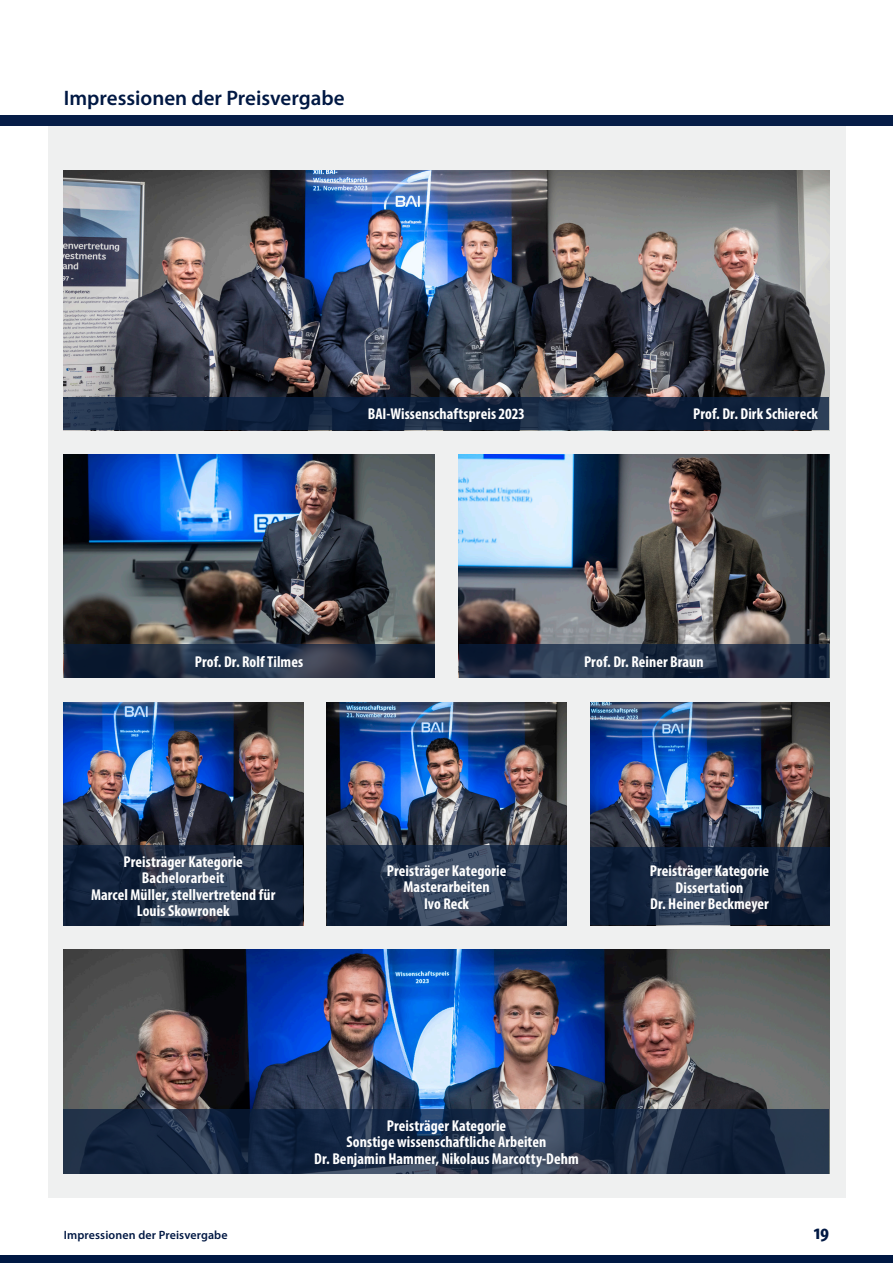
<style>
.page{position:relative;width:893px;height:1263px;background:#fff}
.page>*{position:absolute;margin:0;border:0;box-sizing:border-box;transform-origin:0 0}
.Überschrift{font:600 21px "Myriad Pro";color:#001843}
.t1{font:700 condensed 21px "Myriad Pro";color:#001843}
.t2{font:700 condensed 15.75px/16.5px "Myriad Pro";letter-spacing:.005em;color:#fff;text-align:center}
.t3{font:600 12px "Myriad Pro";letter-spacing:.01em;color:#001843}
</style>
<div class="page">
<div style="left:48px;top:126px;width:797px;height:1071px;background:#eff0f0"></div>
<div style="left:0;top:115px;width:893px;height:11px;background:#001843"></div>
<div style="left:0;top:1256px;width:893px;height:7px;background:#001843"></div>
<img style="left:459px;top:455px;width:370px;height:223px">
<img style="left:64px;top:455px;width:370px;height:189px">
<img style="left:64px;top:170px;width:765px;height:227px">
<svg style="left:64px;top:644px;width:370px;height:34px;background:#1f2c41"></svg>
<svg style="left:64px;top:397px;width:765px;height:33px;background:#12243f"></svg>
<svg style="left:459px;top:644px;width:369px;height:34px;background:#233046"></svg>
<img style="left:64px;top:703px;width:239px;height:142px">
<svg style="left:64px;top:845px;width:239px;height:81px;background:#1d2c44"></svg>
<img style="left:327px;top:703px;width:239px;height:143px">
<svg style="left:327px;top:846px;width:239px;height:80px;background:#213148"></svg>
<img style="left:590px;top:702px;width:239px;height:145px">
<svg style="left:590px;top:847px;width:239px;height:78px;background:#1b2a42"></svg>
<img style="left:64px;top:950px;width:765px;height:159px">
<svg style="left:64px;top:1109px;width:765px;height:64px;background:#1c2d46"></svg>
<p class="Überschrift" style="left:64px;top:85px;width:282px">Impressionen der Preisvergabe</p>
<p class="t2" style="left:368px;top:405px;width:159px">BAI-Wissenschaftspreis 2023</p>
<p class="t2" style="left:693px;top:405px;width:126px">Prof. Dr. Dirk Schiereck</p>
<p class="t2" style="left:195px;top:653px;width:110px">Prof. Dr. Rolf Tilmes</p>
<p class="t2" style="left:584px;top:653px;width:121px">Prof. Dr. Reiner Braun</p>
<p class="t2" style="left:123px;top:853px;width:121px">Preisträger Kategorie</p>
<p class="t2" style="left:142px;top:869px;width:84px">Bachelorarbeit</p>
<p class="t2" style="left:91px;top:886px;width:186px">Marcel Müller, stellvertretend für<br>Louis Skowronek</p>
<p class="t2" style="left:387px;top:862px;width:121px">Preisträger Kategorie</p>
<p class="t2" style="left:404px;top:878px;width:88px">Masterarbeiten</p>
<p class="t2" style="left:424px;top:895px;width:47px">Ivo Reck</p>
<p class="t2" style="left:650px;top:862px;width:121px">Preisträger Kategorie</p>
<p class="t2" style="left:675px;top:879px;width:69px">Dissertation</p>
<p class="t2" style="left:650px;top:895px;width:120px">Dr. Heiner Beckmeyer</p>
<p class="t2" style="left:387px;top:1117px;width:121px">Preisträger Kategorie</p>
<p class="t2" style="left:347px;top:1133px;width:201px">Sonstige wissenschaftliche Arbeiten</p>
<p class="t2" style="left:314px;top:1150px;width:266px">Dr. Benjamin Hammer, Nikolaus Marcotty-Dehm</p>
<p class="t3" style="left:64px;top:1227px;width:165px">Impressionen der Preisvergabe</p>
<h1 class="t1" style="left:814px;top:1219px;width:17px">19</h1>
</div>
